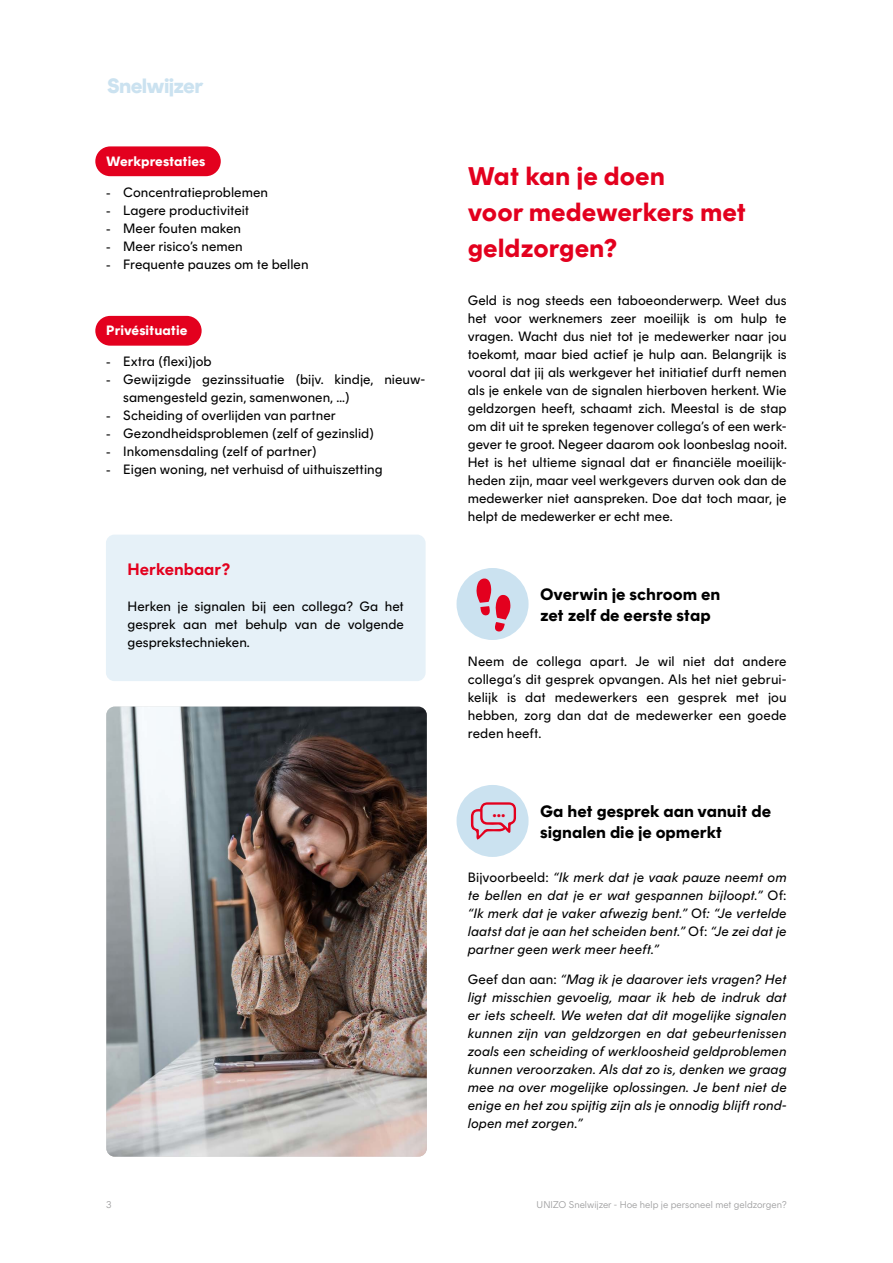
<style>
.page{position:relative;width:893px;height:1263px;background:#fff}
.page>*{position:absolute;margin:0;border:0;box-sizing:border-box;transform-origin:0 0}
.t1{font:800 25.5px/36px "Rund Text";color:#e3001e}
.t2{font:800 20.7px "Rund Display";color:#cbe2f0}
.t3{font:800 16.5px/21px "Rund Text";color:#000}
.t4{font:700 16.5px "Rund Text";color:#e3001e}
.t5{font:800 16.5px "Rund Text";color:#e3001e}
.t6{font:13.5px/18px "Rund Text";color:#000;text-align:justify}
.t7{font:italic 13.5px/18px "Rund Text";letter-spacing:.01em;color:#000;text-align:justify}
.t8{font:800 13.5px "Rund Text";color:#fff}
.t9{font:300 9.75px "Rund Text";color:#9c9c9d}
.s1{font-family:"Times New Roman"}
.s2{font-style:normal}
</style>
<div class="page">
<div style="left:106px;top:535px;width:320px;height:146px;background:#e6f1f8;border-radius:9px"></div>
<div style="left:95px;top:146px;width:126px;height:30px;background:#e3001e;border-radius:15px"></div>
<div style="left:95px;top:316px;width:107px;height:30px;background:#e3001e;border-radius:15px"></div>
<img style="left:106px;top:707px;width:321px;height:450px">
<div style="left:457px;top:568px;width:72px;height:72px;background:#cbe2f0;border-radius:50%"></div>
<div style="left:457px;top:785px;width:72px;height:72px;background:#cbe2f0;border-radius:50%"></div>
<svg style="left:476px;top:578px;width:34px;height:54px"></svg>
<svg style="left:471px;top:802px;width:45px;height:37px"></svg>
<h2 class="t2" style="left:107px;top:74px;width:97px">Snelwijzer</h2>
<p class="t8" style="left:106px;top:153px;width:101px">Werkprestaties</p>
<p class="t6" style="left:106px;top:183px;width:163px"><span class="s1">-</span> Concentratieproblemen</p>
<p class="t6" style="left:106px;top:201px;width:145px"><span class="s1">-</span> Lagere productiviteit</p>
<p class="t6" style="left:106px;top:219px;width:136px"><span class="s1">-</span> Meer fouten maken</p>
<p class="t6" style="left:106px;top:237px;width:138px"><span class="s1">-</span> Meer risico’s nemen</p>
<p class="t6" style="left:106px;top:255px;width:204px"><span class="s1">-</span> Frequente pauzes om te bellen</p>
<p class="t8" style="left:106px;top:323px;width:83px">Privésituatie</p>
<p class="t6" style="left:106px;top:353px;width:107px"><span class="s1">-</span> Extra (flexi)job</p>
<p class="t6" style="left:123px;top:371px;width:303px;text-indent:-17px"><span class="s1">-</span> Gewijzigde gezinssituatie (bijv. kindje, nieuw&shy;samengesteld gezin, samenwonen, …)</p>
<p class="t6" style="left:106px;top:407px;width:231px"><span class="s1">-</span> Scheiding of overlijden van partner</p>
<p class="t6" style="left:106px;top:425px;width:269px"><span class="s1">-</span> Gezondheidsproblemen (zelf of gezinslid)</p>
<p class="t6" style="left:106px;top:443px;width:212px"><span class="s1">-</span> Inkomensdaling (zelf of partner)</p>
<p class="t6" style="left:106px;top:461px;width:278px"><span class="s1">-</span> Eigen woning, net verhuisd of uithuiszetting</p>
<p class="t4" style="left:128px;top:559px;width:104px">Herkenbaar?</p>
<p class="t6" style="left:128px;top:597px;width:278px">Herken je signalen bij een collega? Ga het gesprek aan met behulp van de volgende gesprekstechnieken.</p>
<h1 class="t1" style="left:468px;top:158px;width:280px">Wat kan je doen<br>voor medewerkers met geldzorgen?</h1>
<p class="t6" style="left:468px;top:291px;width:321px">Geld is nog steeds een taboeonderwerp. Weet dus het voor werknemers zeer moeilijk is om hulp te vragen. Wacht dus niet tot je medewerker naar jou toekomt, maar bied actief je hulp aan. Belangrijk is vooral dat jij als werkgever het initiatief durft nemen als je enkele van de signalen hierboven herkent. Wie geldzorgen heeft, schaamt zich. Meestal is de stap om dit uit te spreken tegenover collega’s of een werk&shy;gever te groot. Negeer daarom ook loonbeslag nooit.<br>Het is het ultieme signaal dat er financiële moeilijk&shy;heden zijn, maar veel werkgevers durven ook dan de medewerker niet aanspreken. Doe dat toch maar, je helpt de medewerker er echt mee.</p>
<p class="t3" style="left:540px;top:584px;width:182px">Overwin je schroom en zet zelf de eerste stap</p>
<p class="t6" style="left:468px;top:653px;width:320px">Neem de collega apart. Je wil niet dat andere collega’s dit gesprek opvangen. Als het niet gebrui&shy;kelijk is dat medewerkers een gesprek met jou hebben, zorg dan dat de medewerker een goede reden heeft.</p>
<p class="t3" style="left:540px;top:801px;width:233px">Ga het gesprek aan vanuit de signalen die je opmerkt</p>
<p class="t7" style="left:468px;top:869px;width:320px"><span class="s2">Bijvoorbeeld:</span> “Ik merk dat je vaak pauze neemt om te bellen en dat je er wat gespannen bijloopt.” <span class="s2">Of: </span>“Ik merk dat je vaker afwezig bent.” <span class="s2">Of</span>: “Je vertelde laatst dat je aan het scheiden bent.” <span class="s2">Of:</span> “Je zei dat je partner geen werk meer heeft.”</p>
<p class="t7" style="left:468px;top:971px;width:320px"><span class="s2">Geef dan aan:</span> “Mag ik je daarover iets vragen? Het ligt misschien gevoelig, maar ik heb de indruk dat er iets scheelt. We weten dat dit mogelijke signalen kunnen zijn van geldzorgen en dat gebeurtenissen zoals een scheiding of werkloosheid geldproblemen kunnen veroorzaken. Als dat zo is, denken we graag mee na over mogelijke oplossingen. Je bent niet de enige en het zou spijtig zijn als je onnodig blijft rond&shy;lopen met zorgen.”</p>
<p class="t5" style="left:493px;top:801px;width:15px">...</p>
<p class="t9" style="left:106px;top:1199px;width:7px">3</p>
<p class="t9" style="left:537px;top:1199px;width:252px">UNIZO Snelwijzer - Hoe help je personeel met geldzorgen?</p>
</div>
